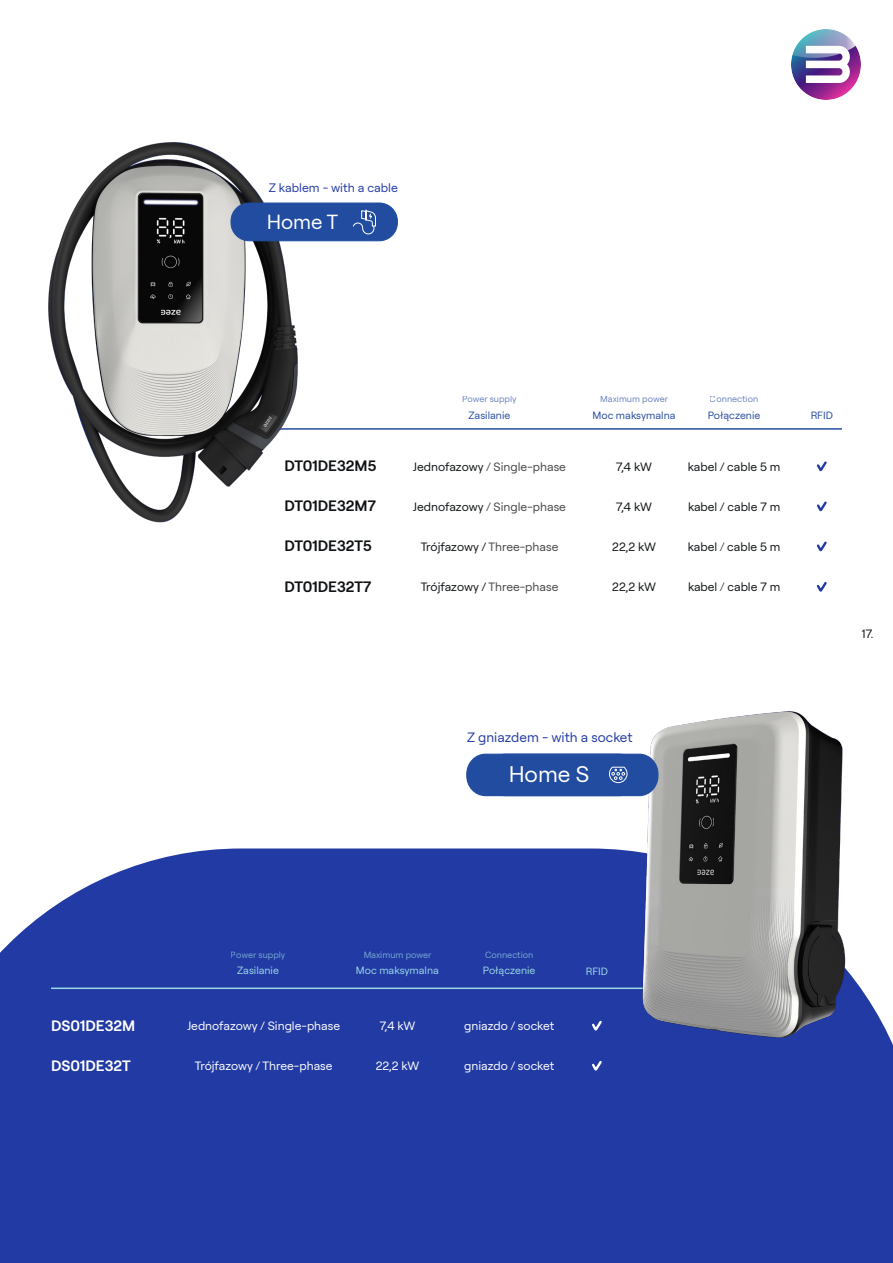
<style>
.page{position:relative;width:893px;height:1263px;background:#fff}
.page>*{position:absolute;margin:0;border:0;box-sizing:border-box;transform-origin:0 0}
.t1{font:22.5px "Roobert";color:#fff}
.t2{font:20.4px "Roobert";color:#fff}
.t3{font:600 15px "Roobert";color:#101315}
.t4{font:600 15px "Roobert";color:#fff}
.t5{font:13.5px "Roobert";color:#223aa3}
.t6{font:12.15px "Roobert";color:#223aa3}
.t7{font:12px "Roobert";color:#101315}
.t8{font:12px "Roobert";color:#fff}
.t9{font:12px "Roobert";color:#474646}
.t10{font:12px "Roobert";color:#111314}
.t11{font:10.5px "Roobert";color:#274ca0}
.t12{font:10.5px "Roobert";color:#9ad9e6}
.t13{font:9px "Roobert";color:#274ca0}
.t14{font:9px "Roobert";color:#9ad9e6}
.s1{color:#101315}
.s2{color:#474646}
</style>
<div class="page">
<div style="left:0;top:848px;width:893px;height:415px;background:#223aa3"></div>
<hr style="left:219px;top:428px;width:623px;height:2px;background:#234ca0">
<svg style="left:816px;top:461px;width:11px;height:11px"></svg>
<svg style="left:816px;top:501px;width:11px;height:11px"></svg>
<svg style="left:816px;top:541px;width:11px;height:11px"></svg>
<svg style="left:817px;top:582px;width:10px;height:10px"></svg>
<hr style="left:51px;top:987px;width:623px;height:2px;background:#9ad9e6">
<svg style="left:590px;top:1019px;width:14px;height:14px"></svg>
<svg style="left:590px;top:1059px;width:14px;height:14px"></svg>
<img style="left:631px;top:711px;width:234px;height:329px">
<div style="left:467px;top:754px;width:171px;height:42px;background:#214ca0;border-radius:19px"></div>
<div style="left:487px;top:754px;width:171px;height:42px;background:#214ca0;border-radius:19px"></div>
<div style="left:486px;top:754px;width:172px;height:42px;border:1px solid #214ca0;border-radius:19px"></div>
<svg style="left:609px;top:766px;width:19px;height:17px"></svg>
<img style="left:48px;top:142px;width:259px;height:381px">
<div style="left:231px;top:203px;width:166px;height:38px;background:#214ca0;border-radius:18px"></div>
<div style="left:230px;top:202px;width:168px;height:39px;border:1px solid #214ca0;border-radius:18px"></div>
<svg style="left:353px;top:209px;width:23px;height:26px"></svg>
<img style="left:791px;top:30px;width:69px;height:69px">
<p class="t6" style="left:269px;top:179px;width:131px">Z kablem - with a cable</p>
<p class="t2" style="left:267px;top:207px;width:73px">Home T</p>
<p class="t13" style="left:462px;top:393px;width:56px">Power supply</p>
<p class="t13" style="left:600px;top:393px;width:70px">Maximum power</p>
<p class="t13" style="left:710px;top:393px;width:50px">Connection</p>
<p class="t11" style="left:468px;top:407px;width:43px">Zasilanie</p>
<p class="t11" style="left:592px;top:407px;width:85px">Moc maksymalna</p>
<p class="t11" style="left:708px;top:407px;width:54px">Połączenie</p>
<p class="t11" style="left:811px;top:407px;width:24px">RFID</p>
<p class="t3" style="left:284px;top:455px;width:93px">DT01DE32M5</p>
<p class="t3" style="left:284px;top:495px;width:93px">DT01DE32M7</p>
<p class="t3" style="left:284px;top:535px;width:89px">DT01DE32T5</p>
<p class="t3" style="left:284px;top:576px;width:89px">DT01DE32T7</p>
<p class="t9" style="left:413px;top:458px;width:154px"><span class="s1">Jednofazowy</span> / Single-phase</p>
<p class="t9" style="left:413px;top:498px;width:154px"><span class="s1">Jednofazowy</span> / Single-phase</p>
<p class="t7" style="left:421px;top:538px;width:139px">Trójfazowy / <span class="s2">Three-phase</span></p>
<p class="t7" style="left:421px;top:578px;width:139px">Trójfazowy / <span class="s2">Three-phase</span></p>
<p class="t7" style="left:616px;top:458px;width:37px">7,4 kW</p>
<p class="t7" style="left:616px;top:498px;width:37px">7,4 kW</p>
<p class="t7" style="left:612px;top:538px;width:45px">22,2 kW</p>
<p class="t7" style="left:612px;top:578px;width:45px">22,2 kW</p>
<p class="t7" style="left:688px;top:458px;width:94px">kabel / cable 5 m</p>
<p class="t7" style="left:688px;top:498px;width:94px">kabel / cable 7 m</p>
<p class="t7" style="left:688px;top:538px;width:94px">kabel <span class="s2">/</span> cable 5 m</p>
<p class="t7" style="left:688px;top:578px;width:94px">kabel <span class="s2">/</span> cable 7 m</p>
<p class="t10" style="left:862px;top:625px;width:13px">17.</p>
<p class="t5" style="left:467px;top:728px;width:167px">Z gniazdem - with a socket</p>
<p class="t1" style="left:509px;top:758px;width:82px">Home S</p>
<p class="t4" style="left:51px;top:1014px;width:86px">DS01DE32M</p>
<p class="t4" style="left:51px;top:1054px;width:81px">DS01DE32T</p>
<p class="t14" style="left:231px;top:948px;width:56px">Power supply</p>
<p class="t14" style="left:363px;top:948px;width:70px">Maximum power</p>
<p class="t14" style="left:485px;top:948px;width:50px">Connection</p>
<p class="t12" style="left:237px;top:963px;width:43px">Zasilanie</p>
<p class="t12" style="left:356px;top:963px;width:85px">Moc maksymalna</p>
<p class="t8" style="left:187px;top:1017px;width:154px">Jednofazowy / Single-phase</p>
<p class="t8" style="left:195px;top:1057px;width:139px">Trójfazowy / Three-phase</p>
<p class="t8" style="left:380px;top:1017px;width:37px">7,4 kW</p>
<p class="t8" style="left:376px;top:1057px;width:45px">22,2 kW</p>
<p class="t12" style="left:483px;top:963px;width:54px">Połączenie</p>
<p class="t8" style="left:464px;top:1017px;width:92px">gniazdo / socket</p>
<p class="t8" style="left:464px;top:1057px;width:92px">gniazdo / socket</p>
<p class="t12" style="left:586px;top:964px;width:24px">RFID</p>
</div>
